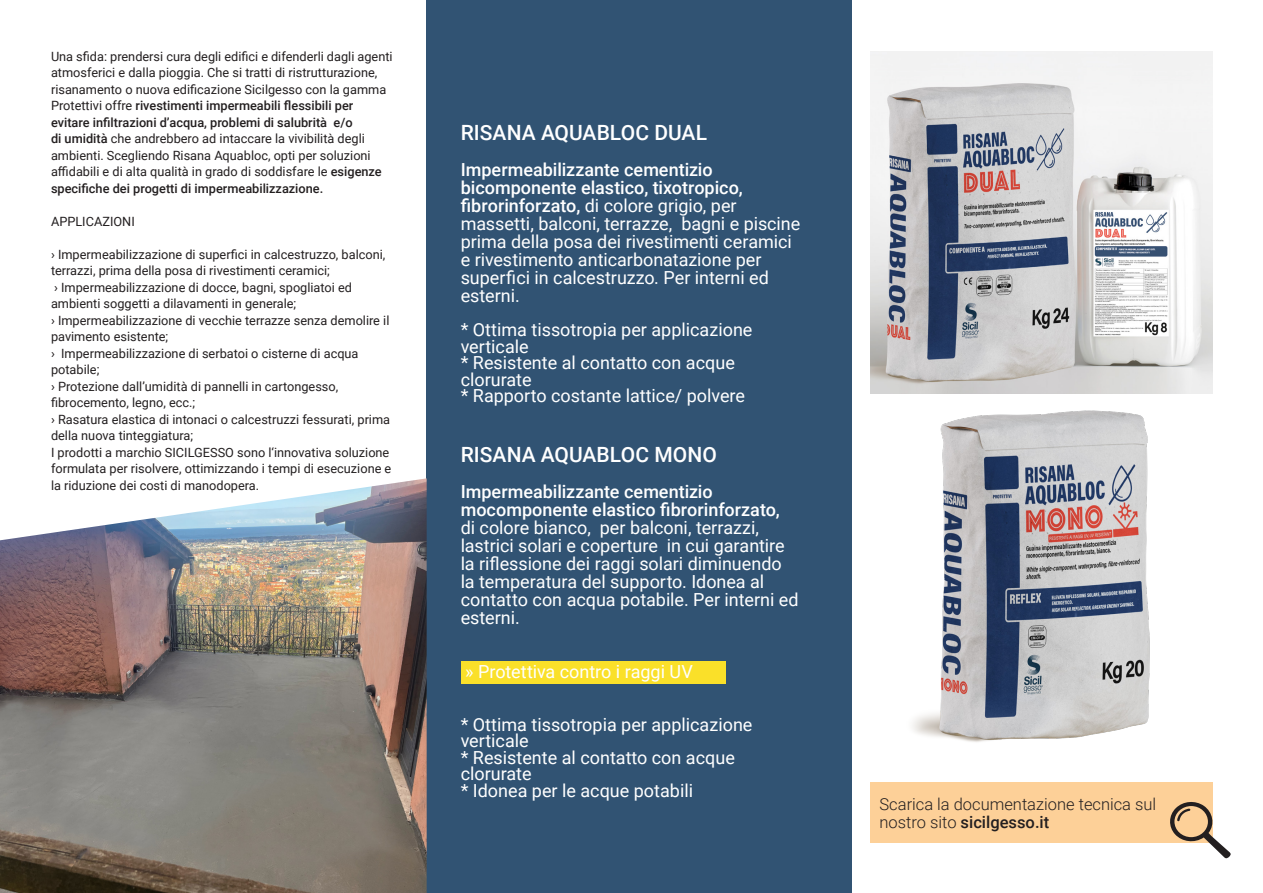
<style>
.page{position:relative;width:1263px;height:893px;background:#fff}
.page>*{position:absolute;margin:0;border:0;box-sizing:border-box;transform-origin:0 0}
.t1{font:500 21px "Roboto";color:#fff}
.t2{font:18px/18px "Roboto";color:#fff}
.t3{font:500 18px/18px "Roboto";color:#fff}
.t4{font:300 16.5px/18px "Roboto";color:#231f20}
.t5{font:12.75px/16.5px "Roboto";color:#231f20}
.s1{font-weight:500}
</style>
<div class="page">
<div style="left:427px;top:0;width:425px;height:893px;background:#315373"></div>
<img style="left:870px;top:51px;width:342px;height:342px">
<img style="left:0;top:478px;width:427px;height:415px">
<div style="left:870px;top:782px;width:342px;height:60px;background:#fdd098"></div>
<svg style="left:1168px;top:800px;width:63px;height:58px"></svg>
<div style="left:461px;top:661px;width:264px;height:23px;background:#fae029"></div>
<img style="left:912px;top:410px;width:238px;height:332px">
<p class="t5" style="left:51px;top:47px;width:343px">Una sfida: prendersi cura degli edifici e difenderli dagli agenti atmosferici e dalla pioggia. Che si tratti di ristrutturazione, risanamento o nuova edificazione Sicilgesso con la gamma Protettivi offre <span class="s1">rivestimenti impermeabili flessibili per evitare infiltrazioni d’acqua, problemi di salubrità e/o<br>di umidità</span> che andrebbero ad intaccare la vivibilità degli ambienti. Scegliendo Risana Aquabloc, opti per soluzioni affidabili e di alta qualità in grado di soddisfare le <span class="s1">esigenze specifiche dei progetti di impermeabilizzazione.</span></p>
<p class="t5" style="left:51px;top:212px;width:85px">APPLICAZIONI</p>
<p class="t5" style="left:51px;top:245px;width:342px">› Impermeabilizzazione di superfici in calcestruzzo, balconi, terrazzi, prima della posa di rivestimenti ceramici;<br>› Impermeabilizzazione di docce, bagni, spogliatoi ed ambienti soggetti a dilavamenti in generale;<br>› Impermeabilizzazione di vecchie terrazze senza demolire il pavimento esistente;<br>› Impermeabilizzazione di serbatoi o cisterne di acqua potabile;<br>› Protezione dall’umidità di pannelli in cartongesso, fibrocemento, legno, ecc.;<br>› Rasatura elastica di intonaci o calcestruzzi fessurati, prima della nuova tinteggiatura;<br>I prodotti a marchio SICILGESSO sono l‘innovativa soluzione formulata per risolvere, ottimizzando i tempi di esecuzione e la riduzione dei costi di manodopera.</p>
<h1 class="t1" style="left:461px;top:117px;width:248px">RISANA AQUABLOC DUAL</h1>
<p class="t2" style="left:461px;top:160px;width:341px"><span class="s1">Impermeabilizzante cementizio bicomponente elastico, tixotropico, fibrorinforzato,</span> di colore grigio, per massetti, balconi, terrazze, bagni e piscine prima della posa dei rivestimenti ceramici e rivestimento anticarbonatazione per superfici in calcestruzzo. Per interni ed esterni.</p>
<h2 class="t2" style="left:461px;top:321px;width:293px;line-height:16.5px">* Ottima tissotropia per applicazione verticale<br>* Resistente al contatto con acque clorurate<br>* Rapporto costante lattice/ polvere</h2>
<h1 class="t1" style="left:461px;top:440px;width:258px">RISANA AQUABLOC MONO</h1>
<h2 class="t3" style="left:461px;top:482px;width:321px">Impermeabilizzante cementizio mocomponente elastico fibrorinforzato,</h2>
<h2 class="t2" style="left:461px;top:518px;width:339px">di colore bianco, per balconi, terrazzi, lastrici solari e coperture in cui garantire la riflessione dei raggi solari diminuendo la temperatura del supporto. Idonea al contatto con acqua potabile. Per interni ed esterni.</h2>
<h2 class="t2" style="left:465px;top:662px;width:229px">» Protettiva contro i raggi UV</h2>
<h2 class="t2" style="left:461px;top:715px;width:293px;line-height:16.5px">* Ottima tissotropia per applicazione verticale<br>* Resistente al contatto con acque clorurate<br>* Idonea per le acque potabili</h2>
<p class="t4" style="left:879px;top:795px;width:278px">Scarica la documentazione tecnica sul nostro sito <span class="s1">sicilgesso.it</span></p>
</div>
